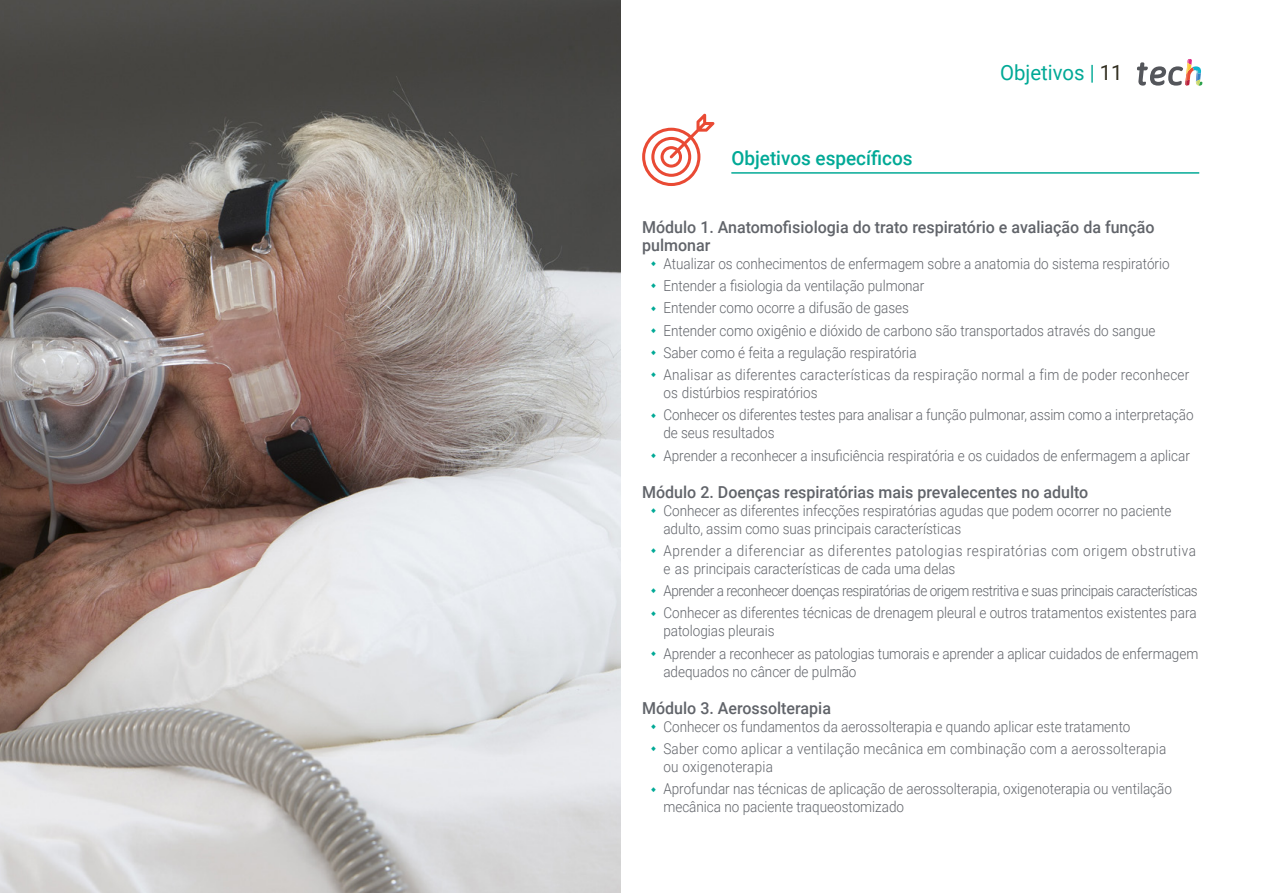
<style>
.page{position:relative;width:1263px;height:893px;background:#fff}
.page>*{position:absolute;margin:0;border:0;box-sizing:border-box;transform-origin:0 0}
.t1{font:21px "Roboto";color:#00a996}
.t2{font:500 19.5px "Roboto";color:#00a996}
.t3{font:500 16.5px/18px "Roboto";color:#61646a}
.t4{font:300 15px/22.2px "Roboto";color:#61646a;scale:.9 1}
.t5{font:300 15px/22.2px "Roboto";letter-spacing:-.03em;color:#61646a;scale:.9 1}
.t6{font:300 15px/18px "Roboto";letter-spacing:.04em;color:#61646a;scale:.9 1}
.s1{color:#312e20}
</style>
<div class="page">
<svg style="left:642px;top:114px;width:72px;height:72px"></svg>
<hr style="left:731px;top:173px;width:468px;height:1px;background:#00a996">
<svg style="left:1137px;top:59px;width:65px;height:27px"></svg>
<img style="left:0;top:0;width:621px;height:893px">
<h2 class="t2" style="left:731px;top:144px;width:183px">Objetivos específicos</h2>
<h1 class="t1" style="left:1000px;top:57px;width:124px">Objetivos | <span class="s1">11</span></h1>
<p class="t3" style="left:642px;top:217px;width:514px">Módulo 1. Anatomofisiologia do trato respiratório e avaliação da função pulmonar</p>
<p class="t4" style="left:663px;top:252px;width:586px">Atualizar os conhecimentos de enfermagem sobre a anatomia do sistema respiratório Entender a fisiologia da ventilação pulmonar<br>Entender como ocorre a difusão de gases<br>Entender como oxigênio e dióxido de carbono são transportados através do sangue Saber como é feita a regulação respiratória<br>Analisar as diferentes características da respiração normal a fim de poder reconhecer</p>
<p class="t4" style="left:663px;top:381px;width:591px">os distúrbios respiratórios<br>Conhecer os diferentes testes para analisar a função pulmonar, assim como a interpretação</p>
<p class="t4" style="left:663px;top:421px;width:587px">de seus resultados<br>Aprender a reconhecer a insuficiência respiratória e os cuidados de enfermagem a aplicar</p>
<p class="t3" style="left:642px;top:482px;width:448px">Módulo 2. Doenças respiratórias mais prevalecentes no adulto</p>
<p class="t4" style="left:663px;top:501px;width:566px;line-height:18px">Conhecer as diferentes infecções respiratórias agudas que podem ocorrer no paciente adulto, assim como suas principais características</p>
<p class="t6" style="left:663px;top:541px;width:593px">Aprender a diferenciar as diferentes patologias respiratórias com origem obstrutiva e as principais características de cada uma delas</p>
<p class="t5" style="left:663px;top:579px;width:595px">Aprender a reconhecer doenças respiratórias de origem restritiva e suas principais características<br>Conhecer as diferentes técnicas de drenagem pleural e outros tratamentos existentes para</p>
<p class="t4" style="left:663px;top:619px;width:596px">patologias pleurais<br>Aprender a reconhecer as patologias tumorais e aprender a aplicar cuidados de enfermagem</p>
<p class="t4" style="left:663px;top:660px;width:216px">adequados no câncer de pulmão</p>
<p class="t3" style="left:642px;top:698px;width:190px">Módulo 3. Aerossolterapia</p>
<p class="t4" style="left:663px;top:715px;width:560px">Conhecer os fundamentos da aerossolterapia e quando aplicar este tratamento<br>Saber como aplicar a ventilação mecânica em combinação com a aerossolterapia</p>
<p class="t4" style="left:663px;top:755px;width:567px">ou oxigenoterapia<br>Aprofundar nas técnicas de aplicação de aerossolterapia, oxigenoterapia ou ventilação</p>
<p class="t4" style="left:663px;top:795px;width:269px">mecânica no paciente traqueostomizado</p>
</div>
